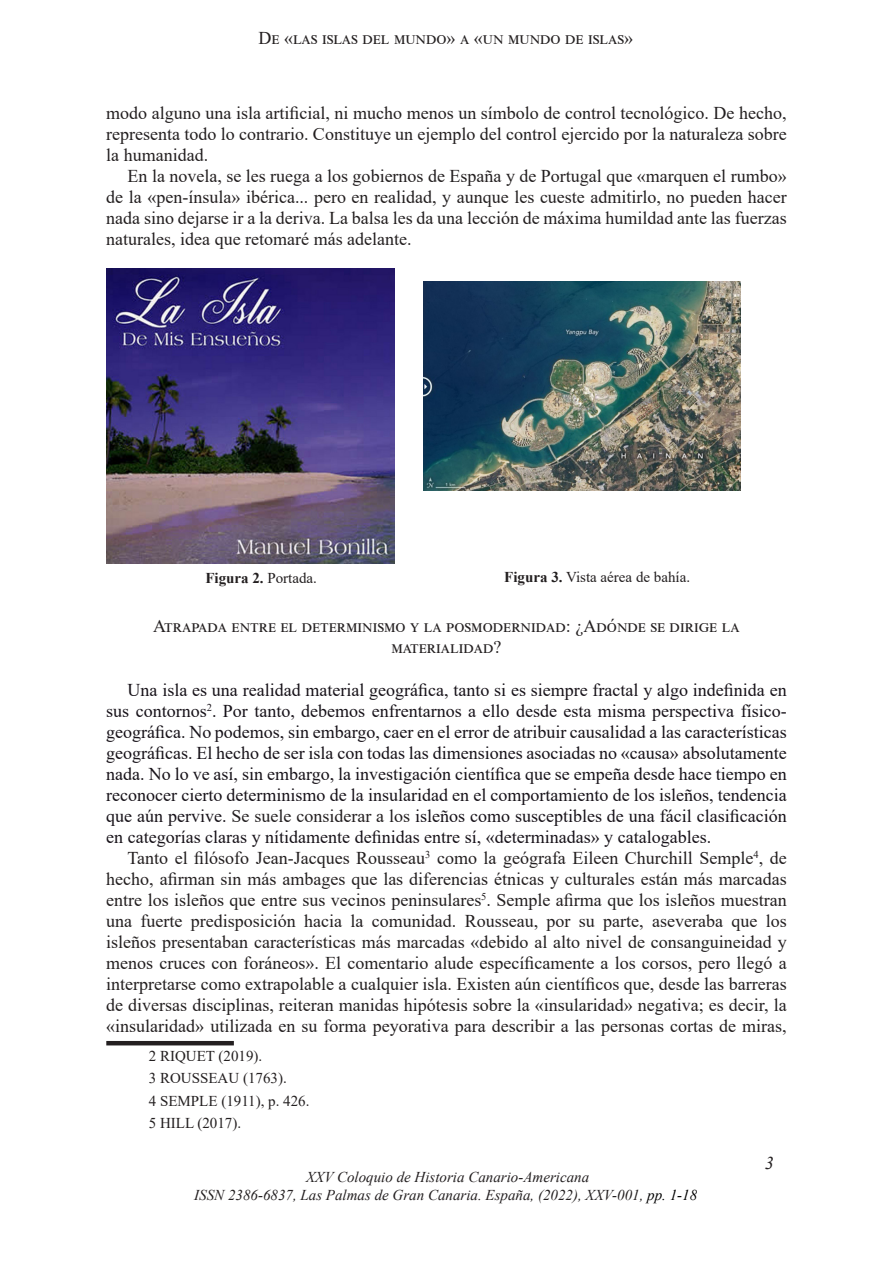
<style>
.page{position:relative;width:893px;height:1263px;background:#fff}
.page>*{position:absolute;margin:0;border:0;box-sizing:border-box;transform-origin:0 0}
.Coloquios_-_párrafo{font:18px/21px "Times New Roman";color:#231f20;text-align:justify}
.Coloquios_-_párrafo-2{font:18px/21px "Times New Roman";color:#171219;text-align:justify}
.Coloquios_-_títulos{font:18px/21.6px "Times New Roman";letter-spacing:.075em;color:#231f20;text-align:center}
.Coloquios_-_encabeza{font:18px "Times New Roman";letter-spacing:.07em;color:#231f20}
.t1{font:italic 18px "Times New Roman";color:#231f20}
.Coloquios_-_pie_de_p{font:italic 15px "Times New Roman";color:#231f20}
.Coloquios_-_notas_al{font:15px "Times New Roman";color:#231f20}
.Coloquios_-_pies_de{font:15px "Times New Roman";color:#231f20}
.Coloquios_-_pies_de-2{font:700 15px "Times New Roman";color:#231f20}
.s1{font-weight:400}
.s2{font-weight:700}
.s3{color:#231f20}
.s4{color:#000}
</style>
<div class="page">
<hr style="left:106px;top:1041px;width:128px;height:4px;background:#231f20">
<img style="left:106px;top:269px;width:288px;height:295px">
<img style="left:424px;top:282px;width:317px;height:209px">
<p class="Coloquios_-_encabeza" style="left:258px;top:26px;width:376px">De «las islas del mundo» a «un mundo de islas»</p>
<p class="Coloquios_-_párrafo" style="left:106px;top:102px;width:682px">modo alguno una isla artificial, ni mucho menos un símbolo de control tecnológico. De hecho, representa todo lo contrario. Constituye un ejemplo del control ejercido por la naturaleza sobre la humanidad.</p>
<p class="Coloquios_-_párrafo" style="left:106px;top:165px;width:682px;text-indent:21px">En la novela, se les ruega a los gobiernos de España y de Portugal que «marquen el rumbo» de la «pen-ínsula» ibérica... pero en realidad, y aunque les cueste admitirlo, no pueden hacer nada sino dejarse ir a la deriva. La balsa les da una lección de máxima humildad ante las fuerzas naturales, idea que retomaré más adelante.</p>
<p class="Coloquios_-_pies_de-2" style="left:205px;top:567px;width:113px">Figura 2. <span class="s1">Portada.</span></p>
<p class="Coloquios_-_pies_de" style="left:504px;top:566px;width:187px"><span class="s2">Figura 3.</span> Vista aérea de bahía.</p>
<p class="Coloquios_-_títulos" style="left:153px;top:614px;width:587px">Atrapada entre el determinismo y la posmodernidad: ¿Adónde se dirige la materialidad?</p>
<p class="Coloquios_-_párrafo-2" style="left:106px;top:679px;width:682px;text-indent:21px">Una isla es una realidad material geográfica, tanto si es siempre fractal y algo indefinida en sus contornos<sup>2</sup>. Por tanto, debemos enfrentarnos a ello desde esta misma perspectiva físico&shy;geográfica. No podemos, sin embargo, caer en el error de atribuir causalidad a las características geográficas. El hecho de ser isla con todas las dimensiones asociadas no «causa» absolutamente nada. No lo ve así, sin embargo, la investigación científica que se empeña desde hace tiempo en reconocer cierto determinismo de la insularidad en el comportamiento de los isleños, tendencia que aún pervive. <span class="s3">Se suele considerar a los</span> isleños como susceptibles de una fácil clasificación en categorías claras y nítidamente definidas entre sí, «determinadas» y catalogables.</p>
<p class="Coloquios_-_párrafo" style="left:106px;top:847px;width:682px;text-indent:21px">Tanto el filósofo Jean-Jacques Rousseau<sup>3</sup> como la geógrafa Eileen Churchill Semple<sup>4</sup>, de hecho, afirman sin más ambages que las diferencias étnicas y culturales están más marcadas entre los isleños que entre sus vecinos peninsulares<sup>5</sup>. Semple afirma que los isleños muestran una fuerte predisposición hacia la comunidad. Rousseau, por su parte, aseveraba que los isleños presentaban características más marcadas «debido al alto nivel de consanguineidad y menos cruces con foráneos». El comentario alude específicamente a los corsos, pero llegó a interpretarse como extrapolable a cualquier isla. Existen aún científicos que, desde las barreras de diversas disciplinas, reiteran manidas hipótesis sobre la «insularidad» negativa; es decir, la «insularidad» utilizada en su forma peyorativa para describir a las personas cortas de miras,</p>
<p class="Coloquios_-_notas_al" style="left:149px;top:1045px;width:115px">2 RIQUET (2019).</p>
<p class="Coloquios_-_notas_al" style="left:149px;top:1068px;width:139px">3 ROUSSEAU (1763).</p>
<p class="Coloquios_-_notas_al" style="left:149px;top:1090px;width:162px">4 SEMPLE (1911), p. 426.</p>
<p class="Coloquios_-_notas_al" style="left:149px;top:1112px;width:94px">5 HILL (2017).</p>
<p class="Coloquios_-_pie_de_p" style="left:306px;top:1166px;width:285px">XXV Coloquio de Historia Canario-Americana</p>
<p class="Coloquios_-_pie_de_p" style="left:194px;top:1184px;width:504px">ISSN 2386-6837, Las Palmas de Gran Canaria. España, (2022), XXV-001, <span class="s4">pp. 1-18</span></p>
<p class="t1" style="left:765px;top:1151px;width:11px">3</p>
</div>
